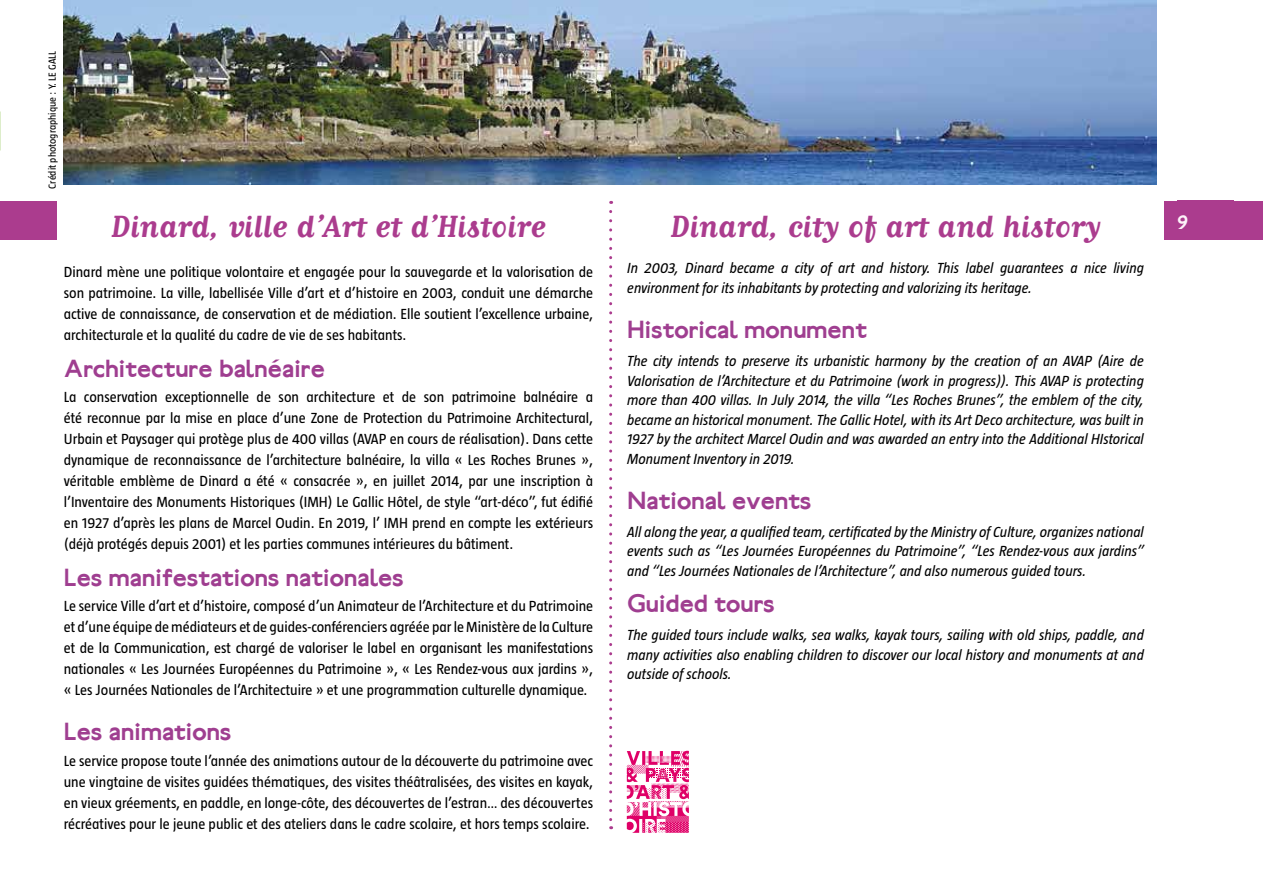
<style>
.page{position:relative;width:1263px;height:893px;background:#fff}
.page>*{position:absolute;margin:0;border:0;box-sizing:border-box;transform-origin:0 0}
.t1{font:700 36px "Matrix Script";color:#ab3c8e}
.t2{font:700 27px "Paddington";color:#9f3e90}
.t3{font:italic 700 21px "Paddington";color:#fdf3f9}
.t4{font:15px/21px "Taz";color:#000;text-align:justify}
.t5{font:italic 15px/19.5px "Taz";color:#000;text-align:justify}
.t6{font:10.5px "Taz";color:#000}
</style>
<div class="page">
<svg style="left:609px;top:211px;width:3px;height:618px"></svg>
<img style="left:64px;top:0;width:1093px;height:185px">
<div style="left:1165px;top:201px;width:98px;height:38px;background:#ab3c8e"></div>
<div style="left:0;top:201px;width:56px;height:38px;background:#ab3c8e"></div>
<svg style="left:627px;top:751px;width:62px;height:82px"></svg>
<p class="t6" style="left:47px;top:189px;width:139px;rotate:-90deg">Crédit photographique : Y. LE GALL</p>
<h1 class="t1" style="left:111px;top:208px;width:436px">Dinard, ville d’Art et d’Histoire</h1>
<p class="t4" style="left:64px;top:262px;width:531px">Dinard mène une politique volontaire et engagée pour la sauvegarde et la valorisation de son patrimoine. La ville, labellisée Ville d’art et d’histoire en 2003, conduit une démarche active de connaissance, de conservation et de médiation. Elle soutient l’excellence urbaine, architecturale et la qualité du cadre de vie de ses habitants.</p>
<h2 class="t2" style="left:64px;top:358px;width:263px">Architecture balnéaire</h2>
<p class="t4" style="left:64px;top:387px;width:531px">La conservation exceptionnelle de son architecture et de son patrimoine balnéaire a été reconnue par la mise en place d’une Zone de Protection du Patrimoine Architectural, Urbain et Paysager qui protège plus de 400 villas (AVAP en cours de réalisation). Dans cette dynamique de reconnaissance de l’architecture balnéaire, la villa « Les Roches Brunes », véritable emblème de Dinard a été « consacrée », en juillet 2014, par une inscription à l’Inventaire des Monuments Historiques (IMH) Le Gallic Hôtel, de style “art-déco”, fut édifié en 1927 d’après les plans de Marcel Oudin. En 2019, l’ IMH prend en compte les extérieurs (déjà protégés depuis 2001) et les parties communes intérieures du bâtiment.</p>
<h2 class="t2" style="left:64px;top:567px;width:341px">Les manifestations nationales</h2>
<p class="t4" style="left:64px;top:596px;width:531px">Le service Ville d’art et d’histoire, composé d’un Animateur de l’Architecture et du Patrimoine et d’une équipe de médiateurs et de guides-conférenciers agréée par le Ministère de la Culture et de la Communication, est chargé de valoriser le label en organisant les manifestations nationales « Les Journées Européennes du Patrimoine », « Les Rendez-vous aux jardins », « Les Journées Nationales de l’Architectuire » et une programmation culturelle dynamique.</p>
<h2 class="t2" style="left:64px;top:721px;width:169px">Les animations</h2>
<p class="t4" style="left:64px;top:750px;width:531px">Le service propose toute l’année des animations autour de la découverte du patrimoine avec une vingtaine de visites guidées thématiques, des visites théâtralisées, des visites en kayak, en vieux gréements, en paddle, en longe-côte, des découvertes de l’estran… des découvertes récréatives pour le jeune public et des ateliers dans le cadre scolaire, et hors temps scolaire.</p>
<h1 class="t1" style="left:671px;top:208px;width:431px">Dinard, city of art and history</h1>
<p class="t5" style="left:627px;top:259px;width:518px">In 2003, Dinard became a city of art and history. This label guarantees a nice living environment for its inhabitants by protecting and valorizing its heritage.</p>
<h2 class="t2" style="left:627px;top:319px;width:241px">Historical monument</h2>
<p class="t5" style="left:627px;top:351px;width:518px">The city intends to preserve its urbanistic harmony by the creation of an AVAP (Aire de Valorisation de l’Architecture et du Patrimoine (work in progress)). This AVAP is protecting more than 400 villas. In July 2014, the villa “Les Roches Brunes”, the emblem of the city, became an historical monument. The Gallic Hotel, with its Art Deco architecture, was built in 1927 by the architect Marcel Oudin and was awarded an entry into the Additional HIstorical Monument Inventory in 2019.</p>
<h2 class="t2" style="left:627px;top:489px;width:185px">National events</h2>
<p class="t5" style="left:627px;top:522px;width:518px">All along the year, a qualified team, certificated by the Ministry of Culture, organizes national events such as “Les Journées Européennes du Patrimoine”, “Les Rendez-vous aux jardins” and “Les Journées Nationales de l’Architecture”, and also numerous guided tours.</p>
<h2 class="t2" style="left:627px;top:593px;width:149px">Guided tours</h2>
<p class="t5" style="left:627px;top:626px;width:518px">The guided tours include walks, sea walks, kayak tours, sailing with old ships, paddle, and many activities also enabling children to discover our local history and monuments at and outside of schools.</p>
<h3 class="t3" style="left:1177px;top:214px;width:12px">9</h3>
</div>
